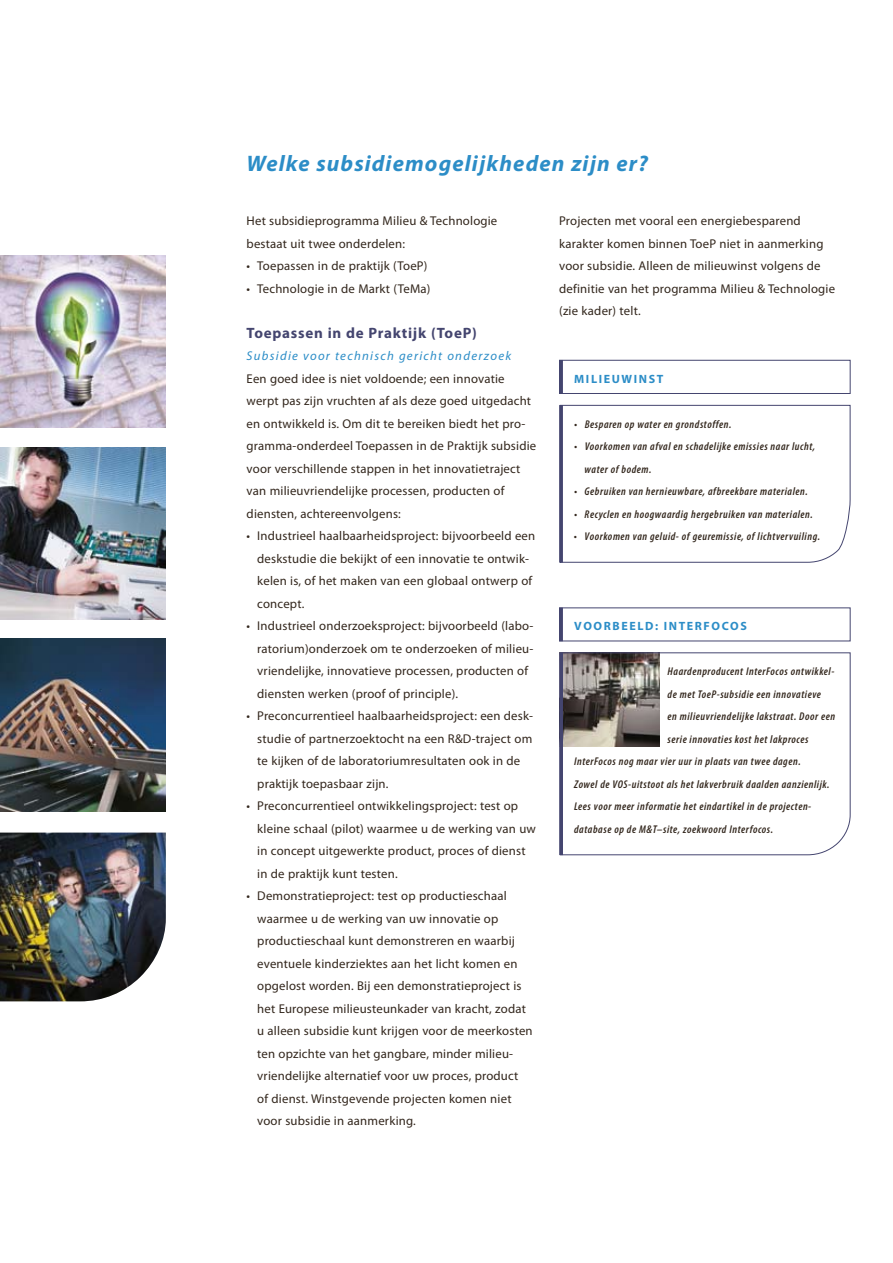
<style>
.page{position:relative;width:893px;height:1263px;background:#fff}
.page>*{position:absolute;margin:0;border:0;box-sizing:border-box;transform-origin:0 0}
.t1{font:italic 700 22.5px "Myriad Pro";letter-spacing:.05em;color:#2c8dc7}
.t2{font:700 15px "Myriad Pro";letter-spacing:.05em;color:#44456f}
.t3{font:12.75px/22.5px "Myriad Pro";letter-spacing:.015em;color:#32261c}
.t4{font:italic 12.75px "Myriad Pro";letter-spacing:.1em;color:#2c8dc7}
.t5{font:700 12px "Myriad Pro";letter-spacing:.135em;color:#2c8dc7}
.t6{font:italic 600 condensed 11.25px/22.5px "Myriad Pro";letter-spacing:.05em;color:#32261c}
</style>
<div class="page">
<hr style="left:559px;top:607px;width:4px;height:34px;background:#44456f">
<svg style="left:563px;top:652px;width:288px;height:203px"></svg>
<svg style="left:559px;top:652px;width:4px;height:203px"></svg>
<div style="left:559px;top:360px;width:291px;height:34px;border:1px solid #44456f"></div>
<hr style="left:559px;top:360px;width:4px;height:34px;background:#44456f">
<svg style="left:563px;top:405px;width:288px;height:158px"></svg>
<svg style="left:559px;top:405px;width:4px;height:158px"></svg>
<img style="left:0;top:833px;width:166px;height:168px">
<img style="left:0;top:255px;width:166px;height:173px">
<img style="left:0;top:447px;width:166px;height:172px">
<img style="left:0;top:639px;width:166px;height:172px">
<h1 class="t1" style="left:247px;top:149px;width:403px">Welke subsidiemogelijkheden zijn er?</h1>
<p class="t3" style="left:247px;top:209px;width:252px">Het subsidieprogramma Milieu &amp; Technologie bestaat uit twee onderdelen:</p>
<p class="t3" style="left:247px;top:254px;width:182px">• Toepassen in de praktijk (ToeP)</p>
<p class="t3" style="left:247px;top:277px;width:185px">• Technologie in de Markt (TeMa)</p>
<p class="t2" style="left:247px;top:323px;width:232px">TOEPASSEN IN DE PRAKTIJK (TOEP)</p>
<p class="t4" style="left:247px;top:348px;width:266px">Subsidie voor technisch gericht onderzoek</p>
<p class="t3" style="left:247px;top:367px;width:291px">Een goed idee is niet voldoende; een innovatie werpt pas zijn vruchten af als deze goed uitgedacht en ontwikkeld is. Om dit te bereiken biedt het pro&shy;gramma-onderdeel Toepassen in de Praktijk subsidie voor verschillende stappen in het innovatietraject van milieuvriendelijke processen, producten of diensten, achtereenvolgens:</p>
<p class="t3" style="left:257px;top:524px;width:280px;text-indent:-11px">• Industrieel haalbaarheidsproject: bijvoorbeeld een deskstudie die bekijkt of een innovatie te ontwik&shy;kelen is, of het maken van een globaal ontwerp of concept.</p>
<p class="t3" style="left:257px;top:614px;width:278px;text-indent:-11px">• Industrieel onderzoeksproject: bijvoorbeeld (labo&shy;ratorium)onderzoek om te onderzoeken of milieu&shy;vriendelijke, innovatieve processen, producten of diensten werken (proof of principle).</p>
<p class="t3" style="left:257px;top:704px;width:277px;text-indent:-11px">• Preconcurrentieel haalbaarheidsproject: een desk&shy;studie of partnerzoektocht na een R&amp;D-traject om te kijken of de laboratoriumresultaten ook in de praktijk toepasbaar zijn.</p>
<p class="t3" style="left:257px;top:794px;width:280px;text-indent:-11px">• Preconcurrentieel ontwikkelingsproject: test op kleine schaal (pilot) waarmee u de werking van uw in concept uitgewerkte product, proces of dienst in de praktijk kunt testen.</p>
<p class="t3" style="left:257px;top:884px;width:277px;text-indent:-11px">• Demonstratieproject: test op productieschaal waarmee u de werking van uw innovatie op productieschaal kunt demonstreren en waarbij eventuele kinderziektes aan het licht komen en opgelost worden. Bij een demonstratieproject is het Europese milieusteunkader van kracht, zodat u alleen subsidie kunt krijgen voor de meerkosten ten opzichte van het gangbare, minder milieu&shy;vriendelijke alternatief voor uw proces, product<br>of dienst. Winstgevende projecten komen niet voor subsidie in aanmerking.</p>
<p class="t3" style="left:559px;top:209px;width:277px">Projecten met vooral een energiebesparend karakter komen binnen ToeP niet in aanmerking voor subsidie. Alleen de milieuwinst volgens de definitie van het programma Milieu &amp; Technologie (zie kader) telt.</p>
<p class="t5" style="left:574px;top:371px;width:91px">MILIEUWINST</p>
<p class="t6" style="left:574px;top:413px;width:159px">• Besparen op water en grondstoffen.</p>
<p class="t6" style="left:585px;top:435px;width:232px;text-indent:-11px">• Voorkomen van afval en schadelijke emissies naar lucht, water of bodem.</p>
<p class="t6" style="left:574px;top:480px;width:235px">• Gebruiken van hernieuwbare, afbreekbare materialen.</p>
<p class="t6" style="left:574px;top:503px;width:240px">• Recyclen en hoogwaardig hergebruiken van materialen.</p>
<p class="t6" style="left:574px;top:525px;width:248px">• Voorkomen van geluid- of geuremissie, of lichtvervuiling.</p>
<p class="t5" style="left:574px;top:618px;width:174px">VOORBEELD: INTERFOCOS</p>
<p class="t6" style="left:668px;top:660px;width:168px">Haardenproducent InterFocos ontwikkel-</p>
<p class="t6" style="left:668px;top:683px;width:155px">de met ToeP-subsidie een innovatieve</p>
<p class="t6" style="left:668px;top:705px;width:169px">en milieuvriendelijke lakstraat. Door een</p>
<p class="t6" style="left:668px;top:728px;width:142px">serie innovaties kost het lakproces</p>
<p class="t6" style="left:574px;top:750px;width:228px">InterFocos nog maar vier uur in plaats van twee dagen.</p>
<p class="t6" style="left:574px;top:773px;width:257px">Zowel de VOS-uitstoot als het lakverbruik daalden aanzienlijk.</p>
<p class="t6" style="left:574px;top:795px;width:238px">Lees voor meer informatie het eindartikel in de projecten-</p>
<p class="t6" style="left:574px;top:818px;width:201px">database op de M&amp;T–site, zoekwoord Interfocos.</p>
</div>
